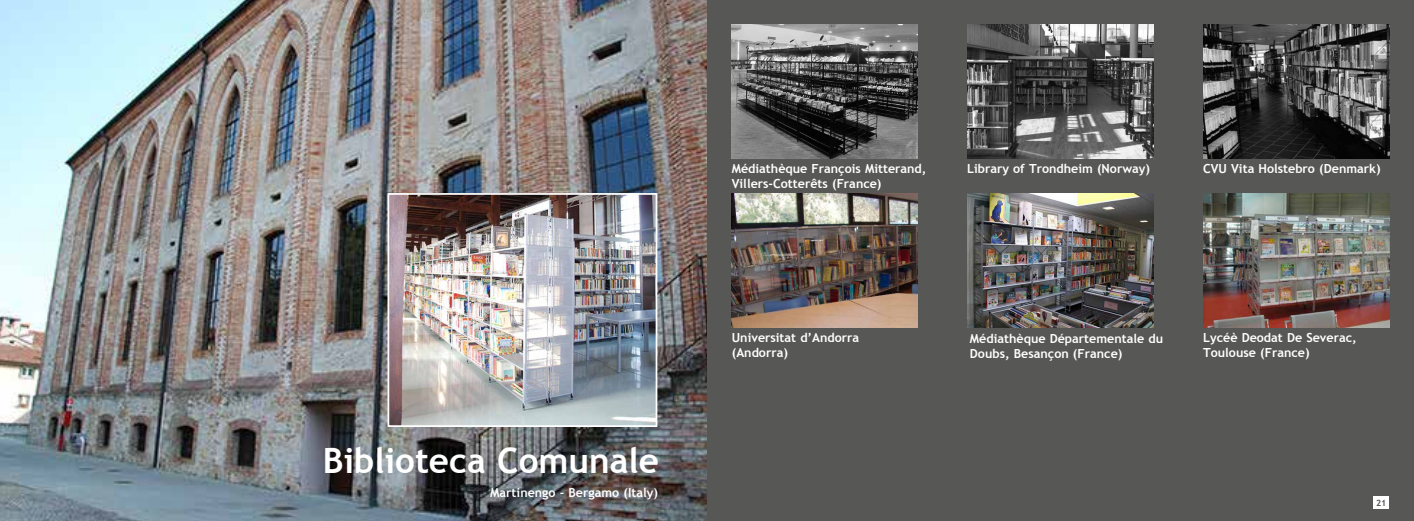
<style>
.page{position:relative;width:1414px;height:521px;background:#fff}
.page>*{position:absolute;margin:0;border:0;box-sizing:border-box;transform-origin:0 0}
.t1{font:700 35px "Trebuchet MS";color:#fff}
.t2{font:700 12.51px/15px "Trebuchet MS";color:#fff}
.t3{font:700 8.75px "Trebuchet MS";color:#575756}
</style>
<div class="page">
<div style="left:707px;top:0;width:707px;height:521px;background:#575756"></div>
<img style="left:0;top:0;width:707px;height:521px">
<img style="left:390px;top:196px;width:264px;height:228px">
<div style="left:387px;top:193px;width:270px;height:234px;border:2px solid #fff"></div>
<img style="left:1203px;top:193px;width:186px;height:134px">
<img style="left:1203px;top:25px;width:186px;height:134px">
<img style="left:732px;top:193px;width:186px;height:134px">
<img style="left:732px;top:25px;width:186px;height:134px">
<img style="left:967px;top:193px;width:186px;height:134px">
<img style="left:967px;top:25px;width:186px;height:134px">
<div style="left:1373px;top:496px;width:16px;height:12px;background:#fff"></div>
<h1 class="t1" style="left:323px;top:439px;width:338px">Biblioteca Comunale</h1>
<p class="t2" style="left:490px;top:485px;width:169px">Martinengo - Bergamo (Italy)</p>
<p class="t2" style="left:967px;top:161px;width:185px">Library of Trondheim (Norway)</p>
<p class="t2" style="left:732px;top:161px;width:196px">Médiathèque François Mitterand,<br>Villers-Cotterêts (France)</p>
<p class="t2" style="left:1203px;top:161px;width:179px">CVU Vita Holstebro (Denmark)</p>
<p class="t2" style="left:732px;top:330px;width:129px">Universitat d’Andorra (Andorra)</p>
<p class="t2" style="left:1203px;top:330px;width:155px">Lycéè Deodat De Severac,<br>Toulouse (France)</p>
<p class="t2" style="left:970px;top:331px;width:195px">Médiathèque Départementale du<br>Doubs, Besançon (France)</p>
<p class="t3" style="left:1376px;top:497px;width:12px">21</p>
</div>
